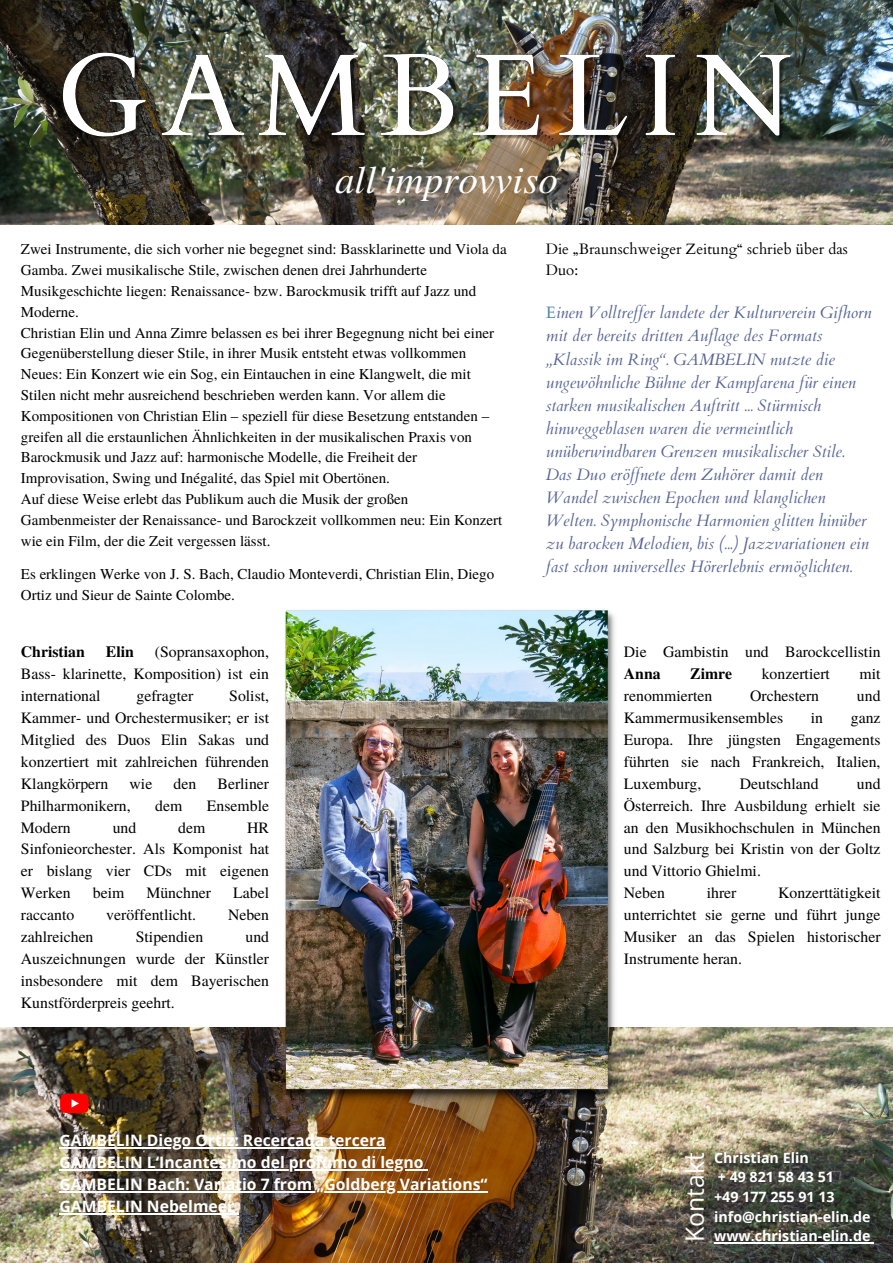
<style>
.page{position:relative;width:893px;height:1263px;background:#fff}
.page>*{position:absolute;margin:0;border:0;box-sizing:border-box;transform-origin:0 0}
.t1{font:italic 39px "Te X Gyre Termes";color:#fff}
.t2{font:24.75px "Open Sans";color:#fff}
.t3{font:italic 16.5px/23.1px "Cardo";color:#566593}
.t4{font:15.75px/21.9px "Te X Gyre Termes";color:#000;text-align:justify}
.t5{font:700 15.75px "Open Sans";color:#fff}
.t6{font:700 15.75px "Te X Gyre Termes";color:#000}
.t7{font:15px/20.9px "Te X Gyre Termes";color:#000}
.t8{font:15px/20.9px "Cardo";color:#000}
.t9{font:700 14.25px "Open Sans";color:#fff}
.s1{font-style:normal;color:#4d85a8}
.s2{font-weight:700}
</style>
<div class="page">
<img style="left:0;top:1027px;width:893px;height:236px">
<svg style="left:60px;top:1093px;width:89px;height:20px"></svg>
<img style="left:0;top:0;width:893px;height:225px">
<img style="left:283px;top:610px;width:334px;height:497px">
<img style="left:57px;top:20px;width:792px;height:158px">
<hr style="left:59px;top:1147px;width:327px;height:1px;background:#fff">
<hr style="left:59px;top:1169px;width:365px;height:1px;background:#fff">
<hr style="left:59px;top:1191px;width:429px;height:1px;background:#fff">
<hr style="left:59px;top:1213px;width:175px;height:1px;background:#fff">
<hr style="left:714px;top:1242px;width:156px;height:1px;background:#fff">
<p class="t1" style="left:335px;top:151px;width:224px">all'improvviso</p>
<p class="t7" style="left:21px;top:238px;width:487px">Zwei Instrumente, die sich vorher nie begegnet sind: Bassklarinette und Viola da Gamba. Zwei musikalische Stile, zwischen denen drei Jahrhunderte Musikgeschichte liegen: Renaissance- bzw. Barockmusik trifft auf Jazz und Moderne.</p>
<p class="t7" style="left:21px;top:321px;width:475px">Christian Elin und Anna Zimre belassen es bei ihrer Begegnung nicht bei einer Gegenüberstellung dieser Stile, in ihrer Musik entsteht etwas vollkommen Neues: Ein Konzert wie ein Sog, ein Eintauchen in eine Klangwelt, die mit Stilen nicht mehr ausreichend beschrieben werden kann. Vor allem die Kompositionen von Christian Elin – speziell für diese Besetzung entstanden – greifen all die erstaunlichen Ähnlichkeiten in der musikalischen Praxis von Barockmusik und Jazz auf: harmonische Modelle, die Freiheit der Improvisation, Swing und Inégalité, das Spiel mit Obertönen.</p>
<p class="t7" style="left:21px;top:488px;width:483px">Auf diese Weise erlebt das Publikum auch die Musik der großen<br>Gambenmeister der Renaissance- und Barockzeit vollkommen neu: Ein Konzert wie ein Film, der die Zeit vergessen lässt.</p>
<p class="t7" style="left:21px;top:563px;width:475px">Es erklingen Werke von J. S. Bach, Claudio Monteverdi, Christian Elin, Diego<br>Ortiz und Sieur de Sainte Colombe.</p>
<p class="t6" style="left:21px;top:639px;width:65px">Christian</p>
<p class="t6" style="left:106px;top:639px;width:30px">Elin</p>
<p class="t4" style="left:21px;top:640px;width:250px;text-indent:134px">(Sopransaxophon, Bass- klarinette, Komposition) ist ein international</p>
<p class="t4" style="left:21px;top:684px;width:250px;text-indent:208px">Solist, Kammer- und Orchestermusiker; er ist Mitglied des Duos Elin Sakas und konzertiert mit zahlreichen führenden Klangkörpern</p>
<p class="t4" style="left:136px;top:684px;width:58px">gefragter</p>
<p class="t4" style="left:130px;top:771px;width:24px">wie</p>
<p class="t4" style="left:173px;top:771px;width:24px">den</p>
<p class="t4" style="left:217px;top:771px;width:53px">Berliner</p>
<p class="t4" style="left:21px;top:793px;width:111px">Philharmonikern,</p>
<p class="t4" style="left:155px;top:793px;width:29px">dem</p>
<p class="t4" style="left:207px;top:793px;width:64px">Ensemble</p>
<p class="t4" style="left:21px;top:815px;width:51px">Modern</p>
<p class="t4" style="left:113px;top:815px;width:25px">und</p>
<p class="t4" style="left:178px;top:815px;width:29px">dem</p>
<p class="t4" style="left:21px;top:815px;width:250px;text-indent:226px">HR Sinfonieorchester. Als Komponist hat er bislang vier CDs mit eigenen Werken</p>
<p class="t4" style="left:93px;top:881px;width:33px">beim</p>
<p class="t4" style="left:146px;top:881px;width:66px">Münchner</p>
<p class="t4" style="left:233px;top:881px;width:37px">Label</p>
<p class="t4" style="left:21px;top:903px;width:55px">raccanto</p>
<p class="t4" style="left:106px;top:903px;width:91px">veröffentlicht.</p>
<p class="t4" style="left:228px;top:903px;width:43px">Neben</p>
<p class="t4" style="left:21px;top:925px;width:74px">zahlreichen</p>
<p class="t4" style="left:136px;top:925px;width:69px">Stipendien</p>
<p class="t4" style="left:21px;top:925px;width:250px;text-indent:224px">und Auszeichnungen wurde der Künstler insbesondere mit dem Bayerischen Kunstförderpreis geehrt.</p>
<p class="t8" style="left:546px;top:239px;width:303px">Die „Braunschweiger Zeitung“ schrieb über das<br>Duo:</p>
<p class="t3" style="left:546px;top:302px;width:327px"><span class="s1">E</span>inen Volltref er landete der Kulturverein Gifhorn mit der bereits dritten Auflage des Formats „Klassik im Ring“. GAMBELIN nutzte die ungewöhnliche Bühne der Kampfarena für einen starken musikalischen Auftritt ... Stürmisch hinweggeblasen waren die vermeintlich unüberwindbaren Grenzen musikalischer Stile.</p>
<p class="t3" style="left:546px;top:463px;width:324px">Das Duo eröf nete dem Zuhörer damit den Wandel zwischen Epochen und klanglichen Welten. Symphonische Harmonien glitten hinüber zu barocken Melodien, bis (...) Jazzvariationen ein fast schon universelles Hörerlebnis ermöglichten.</p>
<p class="t4" style="left:624px;top:640px;width:258px">Die Gambistin und Barockcellistin<br><span class="s2">Anna</span></p>
<p class="t6" style="left:690px;top:661px;width:43px">Zimre</p>
<p class="t4" style="left:762px;top:662px;width:70px">konzertiert</p>
<p class="t4" style="left:859px;top:662px;width:23px">mit</p>
<p class="t4" style="left:624px;top:684px;width:90px">renommierten</p>
<p class="t4" style="left:750px;top:684px;width:71px">Orchestern</p>
<p class="t4" style="left:857px;top:684px;width:25px">und</p>
<p class="t4" style="left:624px;top:706px;width:161px">Kammermusikensembles</p>
<p class="t4" style="left:811px;top:706px;width:14px">in</p>
<p class="t4" style="left:624px;top:706px;width:258px;text-indent:227px">ganz Europa. Ihre jüngsten Engagements führten sie nach Frankreich, Italien, Luxemburg,</p>
<p class="t4" style="left:624px;top:771px;width:258px;text-indent:233px">und Österreich. Ihre Ausbildung erhielt sie an den Musikhochschulen in München und Salzburg bei Kristin von der Goltz und Vittorio Ghielmi.</p>
<p class="t4" style="left:624px;top:881px;width:43px">Neben</p>
<p class="t4" style="left:707px;top:881px;width:31px">ihrer</p>
<p class="t4" style="left:740px;top:771px;width:80px">Deutschland</p>
<p class="t4" style="left:624px;top:881px;width:258px;text-indent:154px">Konzerttätigkeit unterrichtet sie gerne und führt junge Musiker an das Spielen historischer Instrumente heran.</p>
<p class="t5" style="left:59px;top:1129px;width:328px">GAMBELIN Diego Ortiz: Recercada tercera</p>
<p class="t5" style="left:59px;top:1151px;width:365px">GAMBELIN L‘Incantesimo del profumo di legno</p>
<p class="t5" style="left:59px;top:1173px;width:429px">GAMBELIN Bach: Variatio 7 from „Goldberg Variations“</p>
<p class="t5" style="left:59px;top:1195px;width:176px">GAMBELIN Nebelmeer</p>
<p class="t2" style="left:677px;top:1242px;width:91px;rotate:-90deg">Kontakt</p>
<p class="t9" style="left:714px;top:1147px;width:96px">Christian Elin</p>
<p class="t9" style="left:718px;top:1167px;width:118px">+ 49 821 58 43 51</p>
<p class="t9" style="left:714px;top:1187px;width:122px">+49 177 255 91 13</p>
<p class="t9" style="left:714px;top:1206px;width:158px">info@christian-elin.de</p>
<p class="t9" style="left:714px;top:1226px;width:158px">www.christian-elin.de</p>
</div>
